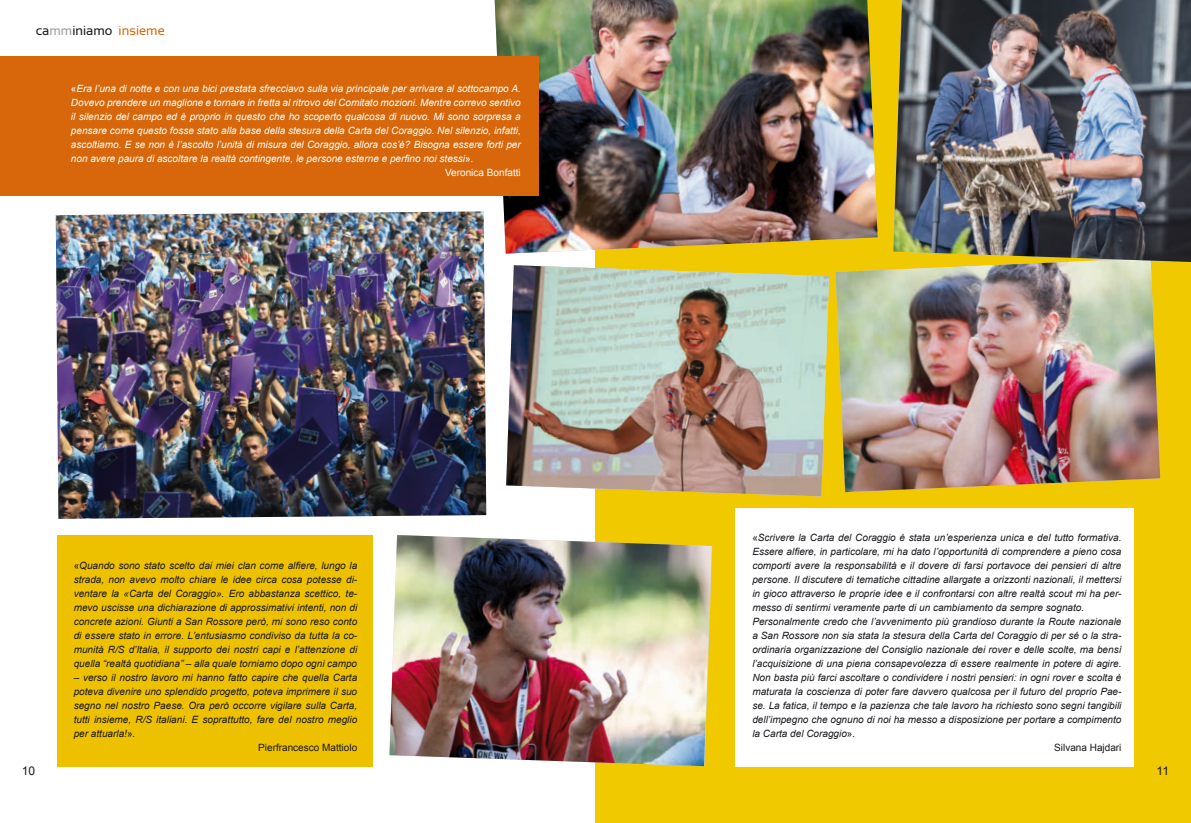
<style>
.page{position:relative;width:1191px;height:823px;background:#fff}
.page>*{position:absolute;margin:0;border:0;box-sizing:border-box;transform-origin:0 0}
.t1{font:13px "Sansation";color:#1a171c}
.t2{font:12px "Arial";color:#1a171c}
.t3{font:italic 10px/14px "Arial";color:#1a171c;text-align:justify}
.t4{font:italic 10px "Arial";color:#fff}
.t5{font:10px "Arial";color:#1a171c}
.t6{font:10px "Arial";color:#fff}
.s1{color:#9d9ea0}
.s2{color:#d7670a}
.s3{font-style:normal}
</style>
<div class="page">
<div style="left:595px;top:0;width:596px;height:822px;background:#f1c900"></div>
<img style="left:494px;top:0;width:383px;height:253px">
<div style="left:0;top:57px;width:539px;height:139px;background:#d7670a"></div>
<div style="left:735px;top:507px;width:399px;height:258px;background:#fff"></div>
<div style="left:57px;top:534px;width:315px;height:231px;background:#eec100"></div>
<img style="left:56px;top:211px;width:430px;height:307px">
<img style="left:389px;top:535px;width:322px;height:230px">
<img style="left:506px;top:265px;width:323px;height:231px">
<img style="left:835px;top:262px;width:325px;height:230px">
<img style="left:893px;top:0;width:298px;height:262px">
<h1 class="t1" style="left:36px;top:23px;width:131px">ca<span class="s1">mm</span>iniamo <span class="s2">insieme</span></h1>
<p class="t4" style="left:71px;top:82px;width:451px"><span class="s3">«</span>Era l’una di notte e con una bici prestata sfrecciavo sulla via principale per arrivare al sottocampo A.</p>
<p class="t4" style="left:71px;top:96px;width:451px">Dovevo prendere un maglione e tornare in fretta al ritrovo del Comitato mozioni. Mentre correvo sentivo</p>
<p class="t4" style="left:71px;top:110px;width:451px">il silenzio del campo ed è proprio in questo che ho scoperto qualcosa di nuovo. Mi sono sorpresa a</p>
<p class="t4" style="left:71px;top:124px;width:451px">pensare come questo fosse stato alla base della stesura della Carta del Coraggio. Nel silenzio, infatti,</p>
<p class="t4" style="left:71px;top:138px;width:451px">ascoltiamo. E se non è l’ascolto l’unità di misura del Coraggio, allora cos’è? Bisogna essere forti per</p>
<p class="t4" style="left:71px;top:152px;width:404px">non avere paura di ascoltare la realtà contingente, le persone esterne e perfino noi stessi<span class="s3">»</span>.</p>
<p class="t6" style="left:445px;top:166px;width:77px">Veronica Bonfatti</p>
<p class="t3" style="left:74px;top:558px;width:285px"><span class="s3">«</span>Quando sono stato scelto dai miei clan come alfiere, lungo la strada, non avevo molto chiare le idee circa cosa potesse di&shy;ventare la «Carta del Coraggio». Ero abbastanza scettico, te&shy;mevo uscisse una dichiarazione di approssimativi intenti, non di concrete azioni. Giunti a San Rossore però, mi sono reso conto di essere stato in errore. L’entusiasmo condiviso da tutta la co&shy;munità R/S d’Italia, il supporto dei nostri capi e l’attenzione di quella “realtà quotidiana” – alla quale torniamo dopo ogni campo</p>
<p class="t3" style="left:74px;top:670px;width:285px">– verso il nostro lavoro mi hanno fatto capire che quella Carta</p>
<p class="t3" style="left:74px;top:684px;width:285px">poteva divenire uno splendido progetto, poteva imprimere il suo</p>
<p class="t3" style="left:74px;top:698px;width:285px">segno nel nostro Paese. Ora però occorre vigilare sulla Carta,</p>
<p class="t3" style="left:74px;top:712px;width:285px">tutti insieme, R/S italiani. E soprattutto, fare del nostro meglio</p>
<p class="t3" style="left:74px;top:726px;width:63px">per attuarla!<span class="s3">»</span>.</p>
<p class="t5" style="left:258px;top:740px;width:100px">Pierfrancesco Mattiolo</p>
<p class="t3" style="left:752px;top:530px;width:370px"><span class="s3">«</span>Scrivere la Carta del Coraggio è stata un’esperienza unica e del tutto formativa.</p>
<p class="t3" style="left:752px;top:544px;width:370px">Essere alfiere, in particolare, mi ha dato l’opportunità di comprendere a pieno cosa</p>
<p class="t3" style="left:752px;top:558px;width:370px">comporti avere la responsabilità e il dovere di farsi portavoce dei pensieri di altre</p>
<p class="t3" style="left:752px;top:572px;width:370px">persone. Il discutere di tematiche cittadine allargate a orizzonti nazionali, il mettersi</p>
<p class="t3" style="left:752px;top:586px;width:370px">in gioco attraverso le proprie idee e il confrontarsi con altre realtà scout mi ha per-</p>
<p class="t3" style="left:752px;top:600px;width:333px">messo di sentirmi veramente parte di un cambiamento da sempre sognato.</p>
<p class="t3" style="left:752px;top:614px;width:370px">Personalmente credo che l’avvenimento più grandioso durante la Route nazionale</p>
<p class="t3" style="left:752px;top:628px;width:370px">a San Rossore non sia stata la stesura della Carta del Coraggio di per sé o la stra-</p>
<p class="t3" style="left:752px;top:642px;width:370px">ordinaria organizzazione del Consiglio nazionale dei rover e delle scolte, ma bensì</p>
<p class="t3" style="left:752px;top:656px;width:370px">l’acquisizione di una piena consapevolezza di essere realmente in potere di agire.</p>
<p class="t3" style="left:752px;top:670px;width:370px">Non basta più farci ascoltare o condividere i nostri pensieri: in ogni rover e scolta è</p>
<p class="t3" style="left:752px;top:684px;width:370px">maturata la coscienza di poter fare davvero qualcosa per il futuro del proprio Pae-</p>
<p class="t3" style="left:752px;top:698px;width:370px">se. La fatica, il tempo e la pazienza che tale lavoro ha richiesto sono segni tangibili</p>
<p class="t3" style="left:752px;top:712px;width:370px">dell’impegno che ognuno di noi ha messo a disposizione per portare a compimento</p>
<p class="t3" style="left:752px;top:726px;width:104px">la Carta del Coraggio<span class="s3">»</span>.</p>
<p class="t5" style="left:1054px;top:740px;width:69px">Silvana Hajdari</p>
<p class="t2" style="left:22px;top:762px;width:15px">10</p>
<p class="t2" style="left:1156px;top:762px;width:14px">11</p>
</div>
